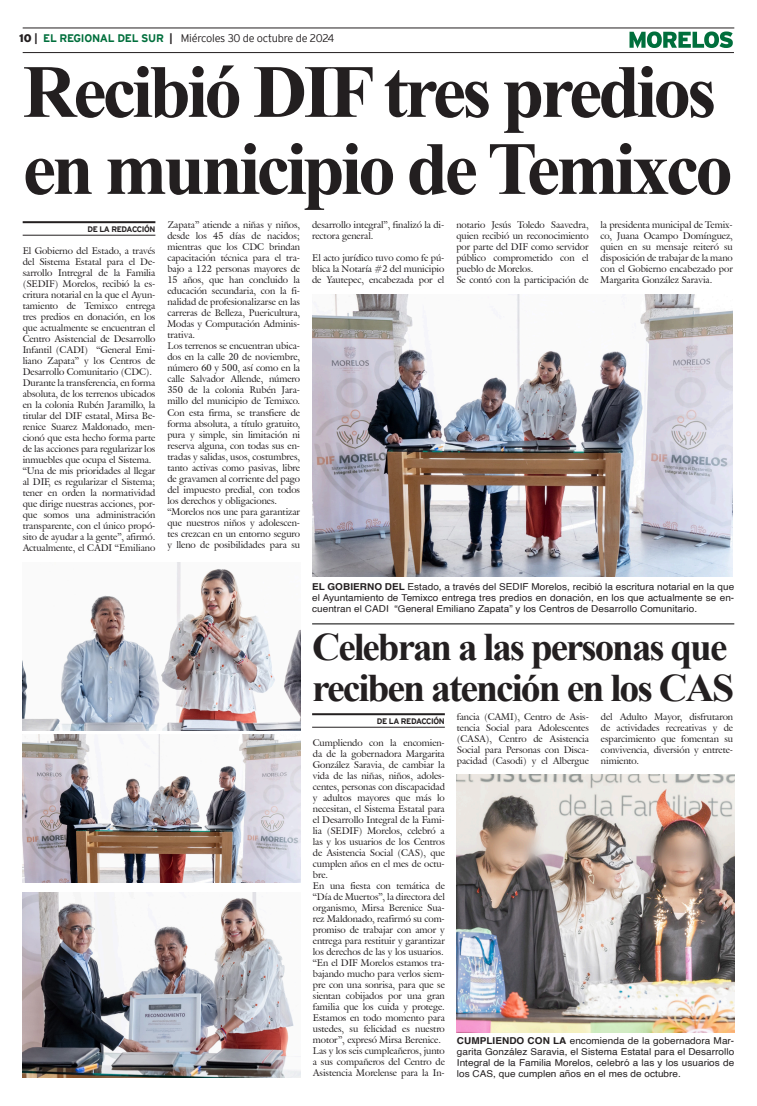
<style>
.page{position:relative;width:757px;height:1106px;background:#fff}
.page>*{position:absolute;margin:0;border:0;box-sizing:border-box;transform-origin:0 0}
.Cabeza_01{font:700 75px "Times New Roman";letter-spacing:-.05em;color:#231f20}
.Cabeza_02{font:700 39px "Times New Roman";letter-spacing:-.05em;color:#231f20}
.t1{font:300 11px "Interstate";letter-spacing:-.025em;color:#231f20}
.t2{font:9.5px/11px "Galliard IT Cby BT";letter-spacing:-.005em;color:#231f20;text-align:justify}
.Pie_de_foto{font:9.5px/11px "Helvetica";letter-spacing:.005em;color:#231f20;text-align:justify;scale:1.05 1}
.t3{font:700 8px "Interstate";letter-spacing:-.05em;color:#231f20}
.s1{font-weight:900}
.s2{font-weight:700}
.s3{font-weight:700;color:#006f3c}
</style>
<div class="page">
<hr style="left:23px;top:28px;width:711px;height:1px;background:#231f20">
<hr style="left:23px;top:52px;width:711px;height:1px;background:#231f20">
<svg style="left:629px;top:31px;width:104px;height:17px"></svg>
<hr style="left:23px;top:221px;width:132px;height:2px;background:#231f20">
<hr style="left:23px;top:235px;width:132px;height:1px;background:#231f20">
<hr style="left:312px;top:713px;width:133px;height:2px;background:#231f20">
<hr style="left:312px;top:727px;width:133px;height:1px;background:#231f20">
<hr style="left:312px;top:623px;width:422px;height:1px;background:#000">
<img style="left:312px;top:294px;width:421px;height:282px">
<img style="left:23px;top:563px;width:277px;height:167px">
<img style="left:23px;top:734px;width:277px;height:148px">
<img style="left:23px;top:892px;width:277px;height:185px">
<img style="left:457px;top:774px;width:277px;height:258px">
<p class="t1" style="left:19px;top:32px;width:317px"><span class="s1">10</span> <span class="s2">|</span> <span class="s3">EL REGIONAL DEL SUR</span> <span class="s2">|</span> Miércoles 30 de octubre de 2024</p>
<p class="Cabeza_01" style="left:23px;top:38px;width:695px">Recibió DIF tres predios</p>
<p class="Cabeza_01" style="left:23px;top:115px;width:712px">en municipio de Temixco</p>
<p class="t3" style="left:87px;top:224px;width:69px">DE LA REDACCIÓN</p>
<p class="t2" style="left:312px;top:219px;width:134px">desarrollo integral”, finalizó la di&shy;rectora general.</p>
<p class="t2" style="left:312px;top:252px;width:134px">El acto jurídico tuvo como fe pú&shy;blica la Notaría #2 del municipio de Yautepec, encabezada por el</p>
<p class="t2" style="left:456px;top:219px;width:134px">notario Jesús Toledo Saavedra, quien recibió un reconocimiento por parte del DIF como servidor público comprometido con el pueblo de Morelos.</p>
<p class="t2" style="left:456px;top:274px;width:134px">Se contó con la participación de</p>
<p class="t2" style="left:167px;top:219px;width:134px">Zapata” atiende a niñas y niños, desde los 45 días de nacidos; mientras que los CDC brindan capacitación técnica para el tra&shy;bajo a 122 personas mayores de 15 años, que han concluido la educación secundaria, con la fi&shy;nalidad de profesionalizarse en las carreras de Belleza, Puericultura, Modas y Computación Adminis&shy;trativa.</p>
<p class="t2" style="left:167px;top:340px;width:134px">Los terrenos se encuentran ubica&shy;dos en la calle 20 de noviembre, número 60 y 500, así como en la calle Salvador Allende, número 350 de la colonia Rubén Jara&shy;millo del municipio de Temixco.<br>Con esta firma, se transfiere de forma absoluta, a título gratuito, pura y simple, sin limitación ni reserva alguna, con todas sus en&shy;tradas y salidas, usos, costumbres, tanto activas como pasivas, libre de gravamen al corriente del pago del impuesto predial, con todos los derechos y obligaciones.</p>
<p class="t2" style="left:167px;top:505px;width:134px">“Morelos nos une para garantizar que nuestros niños y adolescen&shy;tes crezcan en un entorno seguro y lleno de posibilidades para su</p>
<p class="t2" style="left:600px;top:219px;width:134px">la presidenta municipal de Temix&shy;co, Juana Ocampo Domínguez, quien en su mensaje reiteró su disposición de trabajar de la mano con el Gobierno encabezado por Margarita González Saravia.</p>
<p class="t2" style="left:23px;top:245px;width:134px">El Gobierno del Estado, a través del Sistema Estatal para el De&shy;sarrollo Intregral de la Familia (SEDIF) Morelos, recibió la es&shy;critura notarial en la que el Ayun&shy;tamiento de Temixco entrega tres predios en donación, en los que actualmente se encuentran el Centro Asistencial de Desarrollo Infantil (CADI) “General Emi&shy;liano Zapata” y los Centros de Desarrollo Comunitario (CDC).</p>
<p class="t2" style="left:23px;top:377px;width:134px">Durante la transferencia, en forma absoluta, de los terrenos ubicados en la colonia Rubén Jaramillo, la titular del DIF estatal, Mirsa Be&shy;renice Suarez Maldonado, men&shy;cionó que esta hecho forma parte de las acciones para regularizar los inmuebles que ocupa el Sistema.</p>
<p class="t2" style="left:23px;top:465px;width:134px">“Una de mis prioridades al llegar al DIF, es regularizar el Sistema; tener en orden la normatividad que dirige nuestras acciones, por&shy;que somos una administración transparente, con el único propó&shy;sito de ayudar a la gente”, afirmó.</p>
<p class="t2" style="left:23px;top:542px;width:134px">Actualmente, el CADI “Emiliano</p>
<p class="Pie_de_foto" style="left:312px;top:581px;width:403px"><span class="s2">EL GOBIERNO DEL</span> Estado, a través del SEDIF Morelos, recibió la escritura notarial en la que el Ayuntamiento de Temixco entrega tres predios en donación, en los que actualmente se en&shy;cuentran el CADI “General Emiliano Zapata” y los Centros de Desarrollo Comunitario.</p>
<p class="Cabeza_02" style="left:312px;top:619px;width:417px">Celebran a las personas que</p>
<p class="Cabeza_02" style="left:312px;top:660px;width:424px">reciben atención en los CAS</p>
<p class="t3" style="left:377px;top:716px;width:69px">DE LA REDACCIÓN</p>
<p class="t2" style="left:457px;top:711px;width:134px">fancia (CAMI), Centro de Asis&shy;tencia Social para Adolescentes (CASA), Centro de Asistencia Social para Personas con Disca&shy;pacidad (Casodi) y el Albergue</p>
<p class="t2" style="left:601px;top:711px;width:134px">del Adulto Mayor, disfrutaron de actividades recreativas y de esparcimiento que fomentan su convivencia, diversión y entrete&shy;nimiento.</p>
<p class="t2" style="left:313px;top:737px;width:133px">Cumpliendo con la encomien&shy;da de la gobernadora Margarita González Saravia, de cambiar la vida de las niñas, niños, adoles&shy;centes, personas con discapacidad y adultos mayores que más lo necesitan, el Sistema Estatal para el Desarrollo Integral de la Fami&shy;lia (SEDIF) Morelos, celebró a las y los usuarios de los Centros de Asistencia Social (CAS), que cumplen años en el mes de octu&shy;bre.</p>
<p class="t2" style="left:313px;top:880px;width:133px">En una fiesta con temática de “Día de Muertos”, la directora del organismo, Mirsa Berenice Sua&shy;rez Maldonado, reafirmó su com&shy;promiso de trabajar con amor y entrega para restituir y garantizar los derechos de las y los usuarios.</p>
<p class="t2" style="left:313px;top:957px;width:133px">“En el DIF Morelos estamos tra&shy;bajando mucho para verlos siem&shy;pre con una sonrisa, para que se sientan cobijados por una gran familia que los cuida y protege.<br>Estamos en todo momento para ustedes, su felicidad es nuestro motor”, expresó Mirsa Berenice.</p>
<p class="t2" style="left:313px;top:1045px;width:133px">Las y los seis cumpleañeros, junto a sus compañeros del Centro de Asistencia Morelense para la In-</p>
<p class="Pie_de_foto" style="left:457px;top:1035px;width:266px"><span class="s2">CUMPLIENDO CON LA</span> encomienda de la gobernadora Mar&shy;garita González Saravia, el Sistema Estatal para el Desarrollo Integral de la Familia Morelos, celebró a las y los usuarios de los CAS, que cumplen años en el mes de octubre.</p>
</div>
